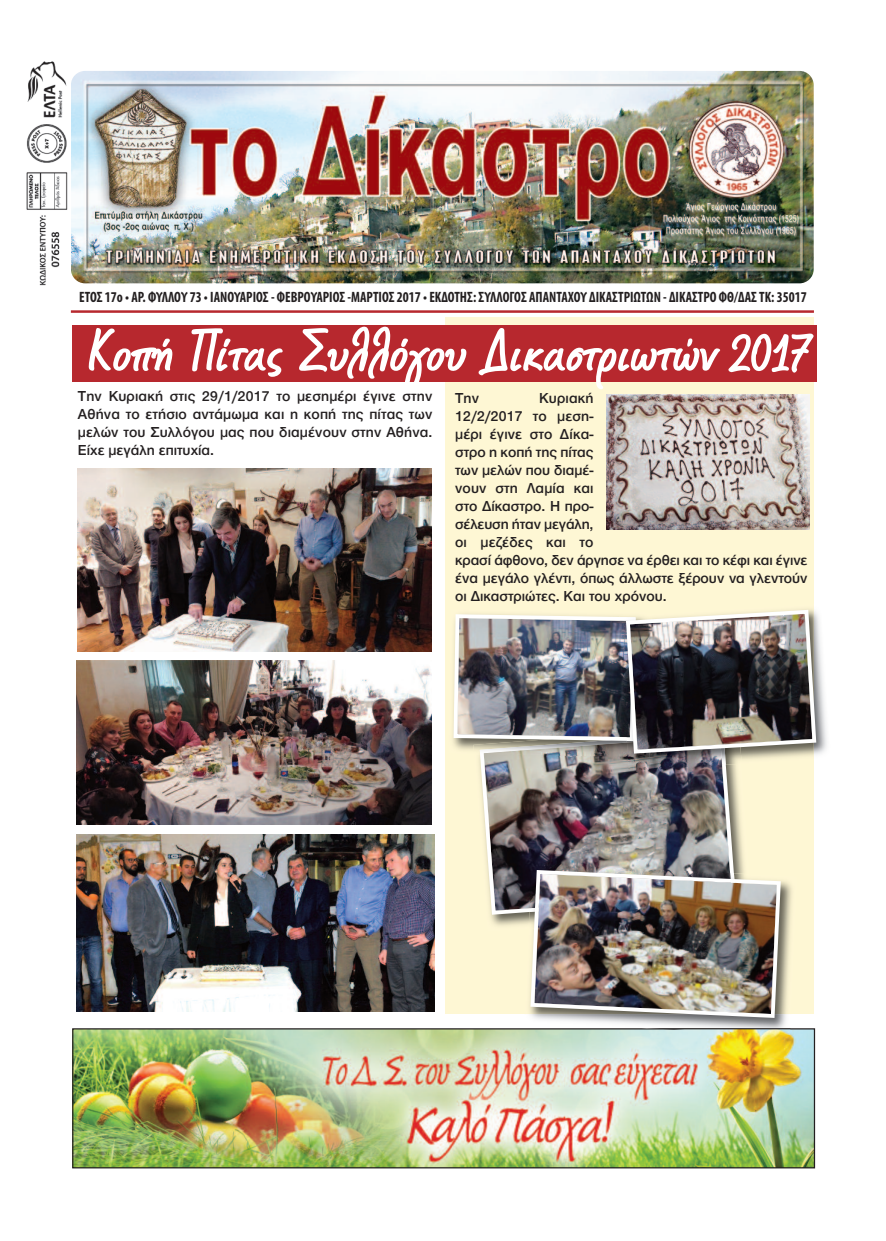
<style>
.page{position:relative;width:886px;height:1241px;background:#fff}
.page>*{position:absolute;margin:0;border:0;box-sizing:border-box;transform-origin:0 0}
.t1{font:700 67.5px "CF Marker";color:#fff}
.t2{font:500 15px/18px "Helvetica Neue Greek";color:#231f20;text-align:justify}
.t3{font:700 condensed 15px "Myriad Pro";color:#231f20;scale:.94 1}
</style>
<div class="page">
<div style="left:445px;top:317px;width:369px;height:696px;background:#fef7d4"></div>
<img style="left:72px;top:71px;width:742px;height:212px;border-radius:14px">
<hr style="left:71px;top:310px;width:743px;height:3px;background:#b7282e">
<img style="left:26px;top:61px;width:42px;height:225px">
<img style="left:74px;top:1030px;width:739px;height:136px">
<div style="left:72px;top:1028px;width:743px;height:140px;border:1px solid #231f20"></div>
<img style="left:78px;top:468px;width:354px;height:183px">
<img style="left:77px;top:660px;width:354px;height:164px">
<img style="left:76px;top:834px;width:358px;height:177px">
<div style="left:73px;top:325px;width:744px;height:56px;background:#b7282e"></div>
<img style="left:606px;top:394px;width:203px;height:135px">
<img style="left:545px;top:1019px;width:241px;height:9px">
<img style="left:647px;top:1028px;width:13px;height:1px">
<img style="left:660px;top:1028px;width:130px;height:1px">
<img style="left:674px;top:1029px;width:116px;height:5px">
<img style="left:818px;top:617px;width:9px;height:137px">
<img style="left:452px;top:609px;width:366px;height:410px">
<p class="t3" style="left:79px;top:291px;width:775px">ΕΤΟΣ 17ο • ΑΡ. ΦΥΛΛΟΥ 73 • IANOΥΑΡΙΟΣ - ΦΕΒΡΟΥΑΡΙΟΣ -ΜΑΡΤΙΟΣ 2017 • ΕΚΔΟΤΗΣ: ΣΥΛΛΟΓΟΣ ΑΠΑΝΤΑΧΟΥ ΔΙΚΑΣΤΡΙΩΤΩΝ - ΔΙΚΑΣΤΡΟ ΦΘ/ΔΑΣ ΤΚ: 35017</p>
<h1 class="t1" style="left:85px;top:327px;width:725px">Κοπή Πίτας Συλλόγου Δικαστριωτών 2017</h1>
<p class="t2" style="left:78px;top:388px;width:356px">Την Κυριακή στις 29/1/2017 το μεσημέρι έγινε στην Αθήνα το ετήσιο αντάμωμα και η κοπή της πίτας των μελών του Συλλόγου μας που διαμένουν στην Αθήνα.<br>Είχε μεγάλη επιτυχία.</p>
<p class="t2" style="left:455px;top:390px;width:25px">Την</p>
<p class="t2" style="left:455px;top:390px;width:354px;text-align:left;text-indent:84px">Κυριακή<br>12/2/2017 το μεση-<br>μέρι έγινε στο Δίκα-<br>στρο η κοπή της πίτας<br>των μελών που διαμέ-<br>νουν στη Λαμία και<br>στο Δίκαστρο. Η προ-<br>σέλευση ήταν μεγάλη,<br>οι μεζέδες και το<br>κρασί άφθονο, δεν άργησε να έρθει και το κέφι και έγινε ένα μεγάλο γλέντι, όπως άλλωστε ξέρουν να γλεντούν οι Δικαστριώτες. Και του χρόνου.</p>
</div>
